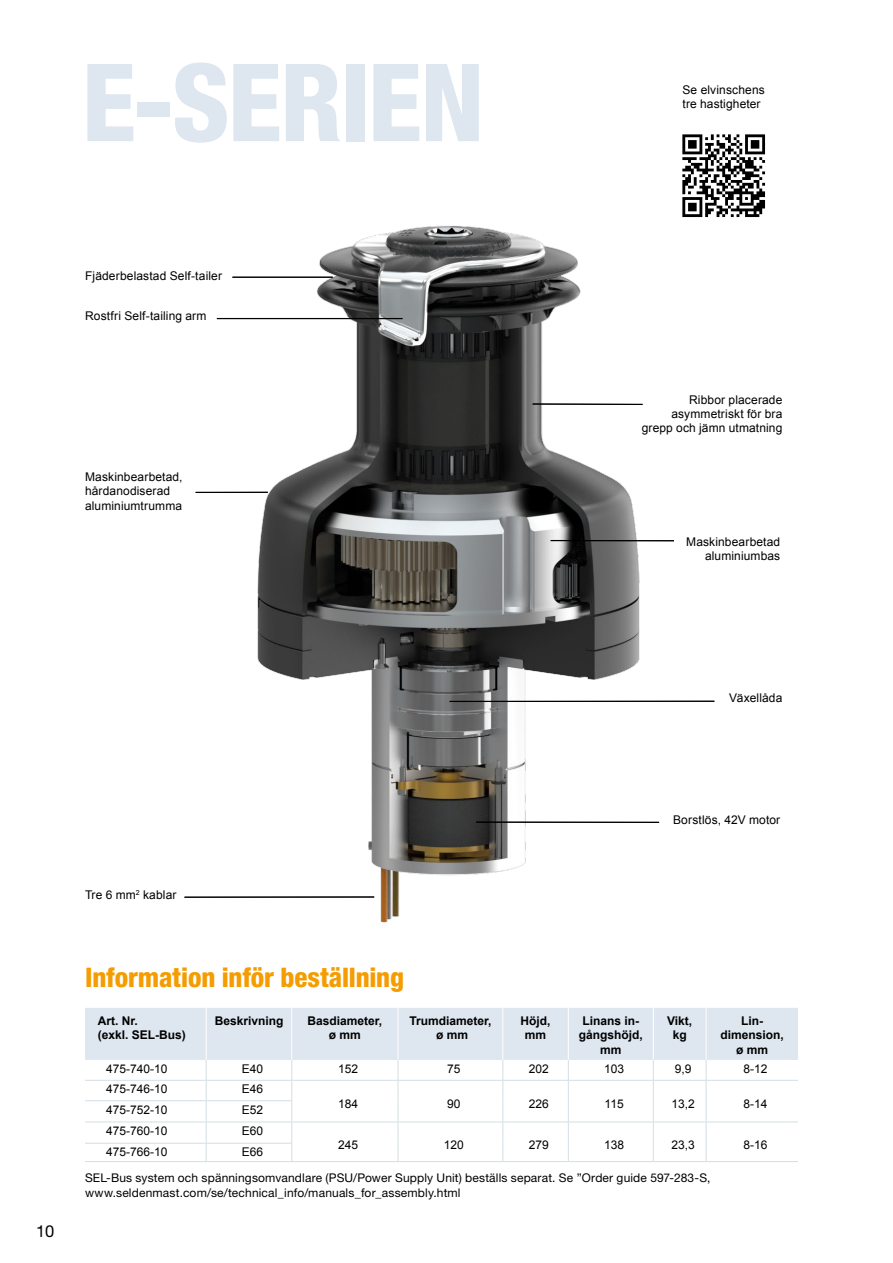
<style>
.page{position:relative;width:893px;height:1263px;background:#fff}
.page>*{position:absolute;margin:0;border:0;box-sizing:border-box;transform-origin:0 0}
.t1{font:800 condensed 108px "Helvetica Neue LT Pro";letter-spacing:-.02em;color:#dee6ef}
.t2{font:800 condensed 27px "Helvetica Neue LT Pro";letter-spacing:-.005em;color:#f59c00}
.t3{font:16.5px "Helvetica Neue LT Pro";color:#000}
.t4{font:12px/14.4px "Arial";letter-spacing:.01em;color:#000}
.t5{font:12px/15px "Helvetica Neue LT Pro";letter-spacing:.015em;color:#000}
.t6{font:700 12px/14.4px "Arial";color:#000;text-align:center}
</style>
<div class="page">
<img style="left:184px;top:225px;width:505px;height:698px">
<img style="left:667px;top:134px;width:99px;height:99px">
<svg style="left:85px;top:1008px;width:713px;height:153px"></svg>
<hr style="left:85px;top:1161px;width:121px;height:1px;background:#d4dee4">
<hr style="left:206px;top:1161px;width:86px;height:1px;background:#d4dee4">
<hr style="left:292px;top:1161px;width:106px;height:1px;background:#d4dee4">
<hr style="left:398px;top:1161px;width:105px;height:1px;background:#d4dee4">
<hr style="left:503px;top:1161px;width:65px;height:1px;background:#d4dee4">
<hr style="left:568px;top:1161px;width:85px;height:1px;background:#d4dee4">
<hr style="left:653px;top:1161px;width:53px;height:1px;background:#d4dee4">
<hr style="left:706px;top:1161px;width:92px;height:1px;background:#d4dee4">
<hr style="left:217px;top:318px;width:185px;height:1px;background:#000">
<hr style="left:533px;top:404px;width:110px;height:1px;background:#000">
<hr style="left:450px;top:701px;width:264px;height:1px;background:#000">
<hr style="left:476px;top:822px;width:183px;height:1px;background:#000">
<hr style="left:196px;top:492px;width:72px;height:1px;background:#000">
<hr style="left:184px;top:897px;width:190px;height:1px;background:#000">
<hr style="left:232px;top:277px;width:101px;height:1px;background:#000">
<hr style="left:551px;top:540px;width:123px;height:1px;background:#000">
<h1 class="t1" style="left:82px;top:36px;width:404px">E-SERIEN</h1>
<p class="t4" style="left:85px;top:268px;width:138px">Fjäderbelastad Self-tailer</p>
<p class="t4" style="left:85px;top:309px;width:123px">Rostfri Self-tailing arm</p>
<p class="t4" style="left:85px;top:469px;width:99px">Maskinbearbetad, hårdanodiserad aluminiumtrumma</p>
<p class="t4" style="left:682px;top:83px;width:84px">Se elvinschens tre hastigheter</p>
<p class="t4" style="left:642px;top:392px;width:142px;text-align:right">Ribbor placerade asymmetriskt för bra grepp och jämn utmatning</p>
<p class="t4" style="left:686px;top:534px;width:96px;text-align:right">Maskinbearbetad aluminiumbas</p>
<p class="t4" style="left:729px;top:690px;width:55px">Växellåda</p>
<h3 class="t3" style="left:36px;top:1221px;width:20px">10</h3>
<p class="t4" style="left:85px;top:888px;width:93px">Tre 6 mm<sup>2</sup> kablar</p>
<h2 class="t2" style="left:85px;top:960px;width:321px">Information inför beställning</h2>
<p class="t4" style="left:673px;top:813px;width:109px">Borstlös, 42V motor</p>
<p class="t6" style="left:98px;top:1014px;width:90px;text-align:left">Art. Nr.<br>(exkl. SEL-Bus)</p>
<p class="t6" style="left:215px;top:1014px;width:70px">Beskrivning</p>
<p class="t6" style="left:308px;top:1014px;width:76px">Basdiameter, ø mm</p>
<p class="t6" style="left:409px;top:1014px;width:84px">Trumdiameter, ø mm</p>
<p class="t6" style="left:521px;top:1014px;width:31px">Höjd, mm</p>
<p class="t6" style="left:579px;top:1014px;width:66px">Linans in&shy;gångshöjd, mm</p>
<p class="t6" style="left:667px;top:1014px;width:27px">Vikt, kg</p>
<p class="t6" style="left:720px;top:1014px;width:65px">Lin&shy;dimension, ø mm</p>
<p class="t4" style="left:106px;top:1061px;width:63px">475-740-10</p>
<p class="t4" style="left:242px;top:1061px;width:23px">E40</p>
<p class="t4" style="left:338px;top:1061px;width:22px">152</p>
<p class="t4" style="left:447px;top:1061px;width:15px">75</p>
<p class="t4" style="left:529px;top:1061px;width:22px">202</p>
<p class="t4" style="left:604px;top:1061px;width:22px">103</p>
<p class="t4" style="left:675px;top:1061px;width:18px">9,9</p>
<p class="t4" style="left:743px;top:1061px;width:26px">8-12</p>
<p class="t4" style="left:106px;top:1082px;width:63px">475-746-10</p>
<p class="t4" style="left:242px;top:1082px;width:23px">E46</p>
<p class="t4" style="left:338px;top:1096px;width:22px">184</p>
<p class="t4" style="left:447px;top:1096px;width:15px">90</p>
<p class="t4" style="left:529px;top:1096px;width:22px">226</p>
<p class="t4" style="left:605px;top:1096px;width:21px">115</p>
<p class="t4" style="left:671px;top:1096px;width:25px">13,2</p>
<p class="t4" style="left:743px;top:1096px;width:26px">8-14</p>
<p class="t4" style="left:106px;top:1102px;width:63px">475-752-10</p>
<p class="t4" style="left:242px;top:1102px;width:23px">E52</p>
<p class="t4" style="left:106px;top:1124px;width:63px">475-760-10</p>
<p class="t4" style="left:242px;top:1124px;width:23px">E60</p>
<p class="t4" style="left:106px;top:1145px;width:63px">475-766-10</p>
<p class="t4" style="left:242px;top:1145px;width:23px">E66</p>
<p class="t4" style="left:338px;top:1138px;width:22px">245</p>
<p class="t4" style="left:444px;top:1138px;width:22px">120</p>
<p class="t4" style="left:529px;top:1138px;width:22px">279</p>
<p class="t4" style="left:604px;top:1138px;width:22px">138</p>
<p class="t4" style="left:671px;top:1138px;width:25px">23,3</p>
<p class="t4" style="left:743px;top:1138px;width:26px">8-16</p>
<p class="t5" style="left:85px;top:1170px;width:627px">SEL-Bus system och spänningsomvandlare (PSU/Power Supply Unit) beställs separat. Se ”Order guide 597-283-S, www.seldenmast.com/se/technical_info/manuals_for_assembly.html</p>
</div>
